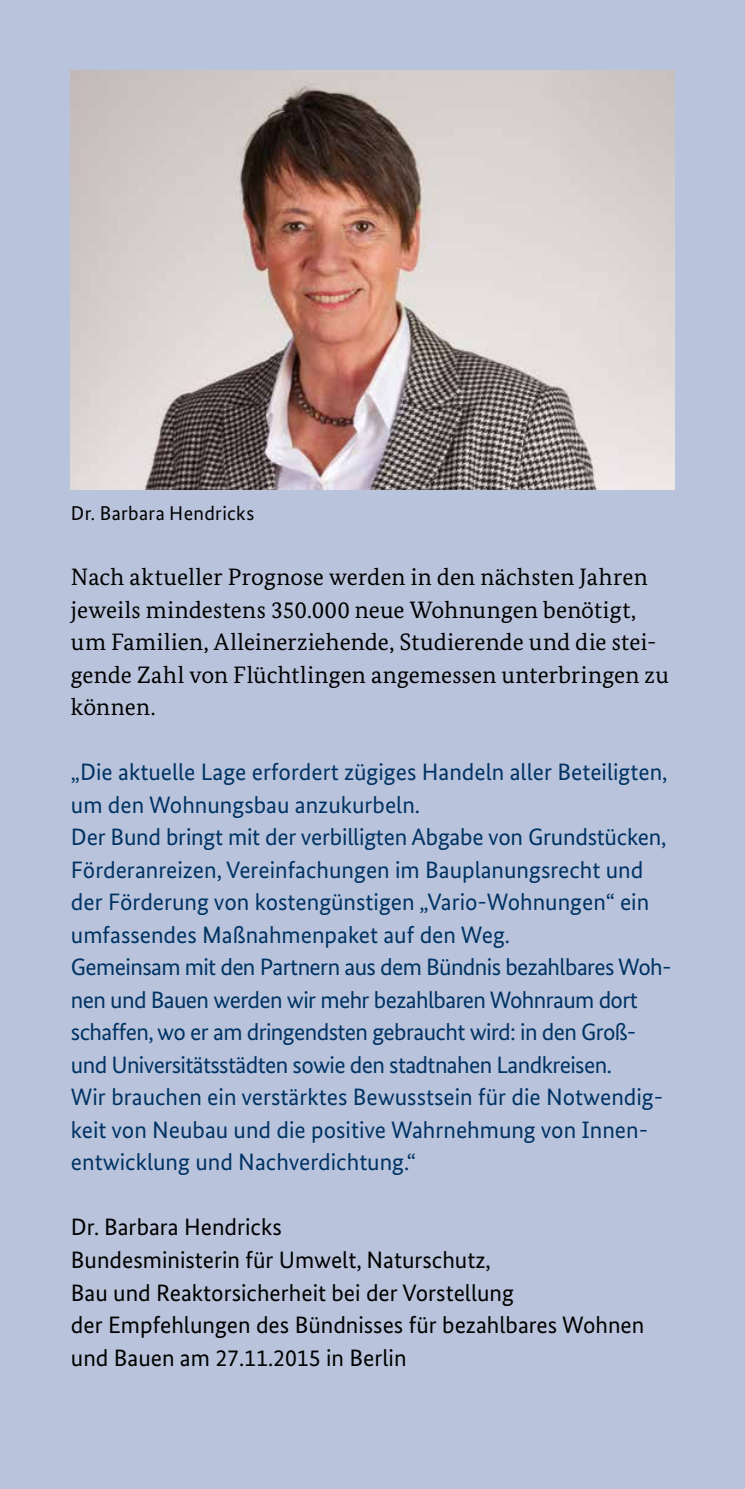
<style>
.page{position:relative;width:745px;height:1489px;background:#fff}
.page>*{position:absolute;margin:0;border:0;box-sizing:border-box;transform-origin:0 0}
.t1{font:23.75px/32.5px "Bundes Sans";color:#003364}
.t2{font:23.75px/32.5px "Bundes Serif";letter-spacing:.005em;color:#000}
.t3{font:23.75px/32.5px "Bundes Sans";color:#000}
.t4{font:20px "Bundes Sans";letter-spacing:.015em;color:#000}
</style>
<div class="page">
<div style="left:0;top:0;width:744px;height:1488px;background:#b9c4dc"></div>
<img style="left:71px;top:71px;width:602px;height:419px">
<p class="t4" style="left:71px;top:501px;width:185px">Dr. Barbara Hendricks</p>
<p class="t2" style="left:71px;top:560px;width:599px">Nach aktueller Prognose werden in den nächsten Jahren jeweils mindestens 350.000 neue Wohnungen benötigt, um Familien, Alleinerziehende, Studierende und die stei&shy;gende Zahl von Flüchtlingen angemessen unterbringen zu können.</p>
<p class="t1" style="left:71px;top:755px;width:602px">„Die aktuelle Lage erfordert zügiges Handeln aller Beteiligten, um den Wohnungsbau anzukurbeln.<br>Der Bund bringt mit der verbilligten Abgabe von Grundstücken, Förderanreizen, Vereinfachungen im Bauplanungsrecht und der Förderung von kostengünstigen „Vario-Wohnungen“ ein umfassendes Maßnahmenpaket auf den Weg.<br>Gemeinsam mit den Partnern aus dem Bündnis bezahlbares Woh&shy;nen und Bauen werden wir mehr bezahlbaren Wohnraum dort schaffen, wo er am dringendsten gebraucht wird: in den Groß&shy;und Universitätsstädten sowie den stadtnahen Landkreisen.<br>Wir brauchen ein verstärktes Bewusstsein für die Notwendig&shy;keit von Neubau und die positive Wahrnehmung von Innen&shy;entwicklung und Nachverdichtung.“</p>
<p class="t3" style="left:71px;top:1210px;width:574px">Dr. Barbara Hendricks<br>Bundesministerin für Umwelt, Naturschutz,<br>Bau und Reaktorsicherheit bei der Vorstellung<br>der Empfehlungen des Bündnisses für bezahlbares Wohnen und Bauen am 27.11.2015 in Berlin</p>
</div>
